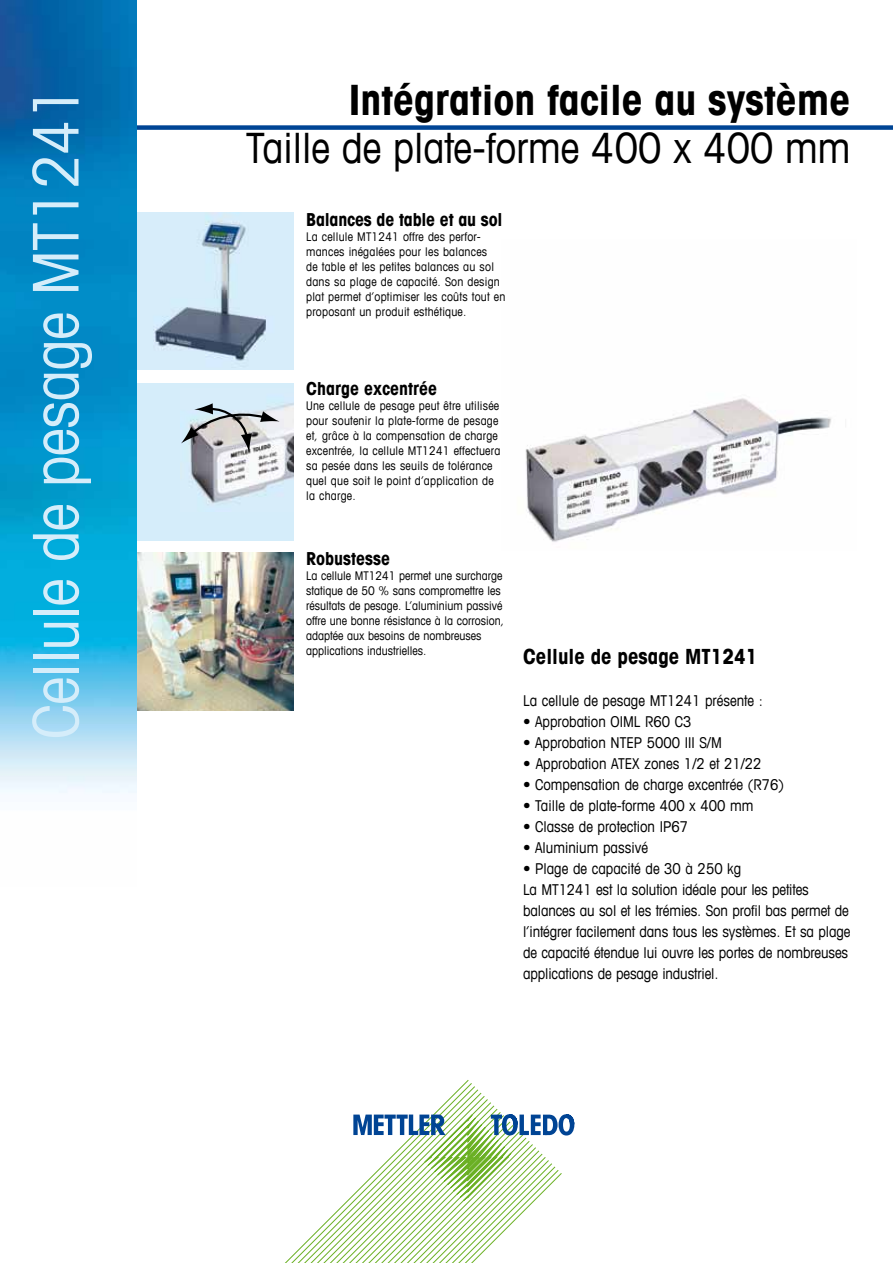
<style>
.page{position:relative;width:893px;height:1263px;background:#fff}
.page>*{position:absolute;margin:0;border:0;box-sizing:border-box;transform-origin:0 0}
.t1{font:condensed 63px "Avant Garde Com";letter-spacing:-.01em;color:#d5edfa}
.t2{font:condensed 42px "Avant Garde Com";color:#000}
.t3{font:700 condensed 42px "Avant Garde Com";color:#000}
.t4{font:700 condensed 21px "Avant Garde Com";color:#000}
.t5{font:700 condensed 18px "Avant Garde Com";color:#000}
.t6{font:condensed 15px/21px "Avant Garde Com";color:#000}
.t7{font:condensed 12px/15px "Avant Garde Com";letter-spacing:.02em;color:#000}
.t8{font:condensed 12px/15px "Avant Garde Com";color:#000}
</style>
<div class="page">
<img style="left:525px;top:398px;width:306px;height:144px">
<img style="left:136px;top:213px;width:157px;height:157px">
<div style="left:136px;top:383px;width:157px;height:157px;background:#d5edfa"></div>
<img style="left:190px;top:403px;width:103px;height:101px">
<svg style="left:181px;top:403px;width:99px;height:49px"></svg>
<img style="left:136px;top:553px;width:157px;height:157px">
<div style="left:111px;top:125px;width:782px;height:5px;background:#004595"></div>
<img style="left:0;top:0;width:136px;height:793px">
<svg style="left:285px;top:1080px;width:250px;height:183px"></svg>
<svg style="left:353px;top:1114px;width:221px;height:87px"></svg>
<h1 class="t1" style="left:17px;top:739px;width:655px;rotate:-90deg">Cellule de pesage MT1241</h1>
<h2 class="t3" style="left:349px;top:73px;width:503px">Intégration facile au système</h2>
<h2 class="t2" style="left:246px;top:122px;width:606px">Taille de plate-forme 400 x 400 mm</h2>
<p class="t5" style="left:306px;top:208px;width:198px">Balances de table et au sol</p>
<p class="t7" style="left:306px;top:229px;width:201px">La cellule MT1241 offre des perfor&shy;mances inégalées pour les balances<br>de table et les petites balances au sol dans sa plage de capacité. Son design plat permet d’optimiser les coûts tout en proposant un produit esthétique.</p>
<p class="t5" style="left:306px;top:377px;width:132px">Charge excentrée</p>
<p class="t7" style="left:306px;top:398px;width:196px">Une cellule de pesage peut être utilisée pour soutenir la plate-forme de pesage et, grâce à la compensation de charge excentrée, la cellule MT1241 effectuera sa pesée dans les seuils de tolérance quel que soit le point d’application de la charge.</p>
<p class="t5" style="left:306px;top:547px;width:85px">Robustesse</p>
<p class="t8" style="left:306px;top:568px;width:199px">La cellule MT1241 permet une surcharge statique de 50 % sans compromettre les résultats de pesage. L’aluminium passivé offre une bonne résistance à la corrosion, adaptée aux besoins de nombreuses applications industrielles.</p>
<h3 class="t4" style="left:523px;top:643px;width:236px">Cellule de pesage MT1241</h3>
<p class="t6" style="left:523px;top:690px;width:241px">La cellule de pesage MT1241 présente :</p>
<p class="t6" style="left:523px;top:711px;width:170px">• Approbation OIML R60 C3</p>
<p class="t6" style="left:523px;top:732px;width:200px">• Approbation NTEP 5000 III S/M</p>
<p class="t6" style="left:523px;top:753px;width:240px">• Approbation ATEX zones 1/2 et 21/22</p>
<p class="t6" style="left:523px;top:774px;width:263px">• Compensation de charge excentrée (R76)</p>
<p class="t6" style="left:523px;top:795px;width:232px">• Taille de plate-forme 400 x 400 mm</p>
<p class="t6" style="left:523px;top:816px;width:166px">• Classe de protection IP67</p>
<p class="t6" style="left:523px;top:837px;width:126px">• Aluminium passivé</p>
<p class="t6" style="left:523px;top:858px;width:329px">• Plage de capacité de 30 à 250 kg<br>La MT1241 est la solution idéale pour les petites balances au sol et les trémies. Son profil bas permet de l’intégrer facilement dans tous les systèmes. Et sa plage de capacité étendue lui ouvre les portes de nombreuses applications de pesage industriel.</p>
</div>
